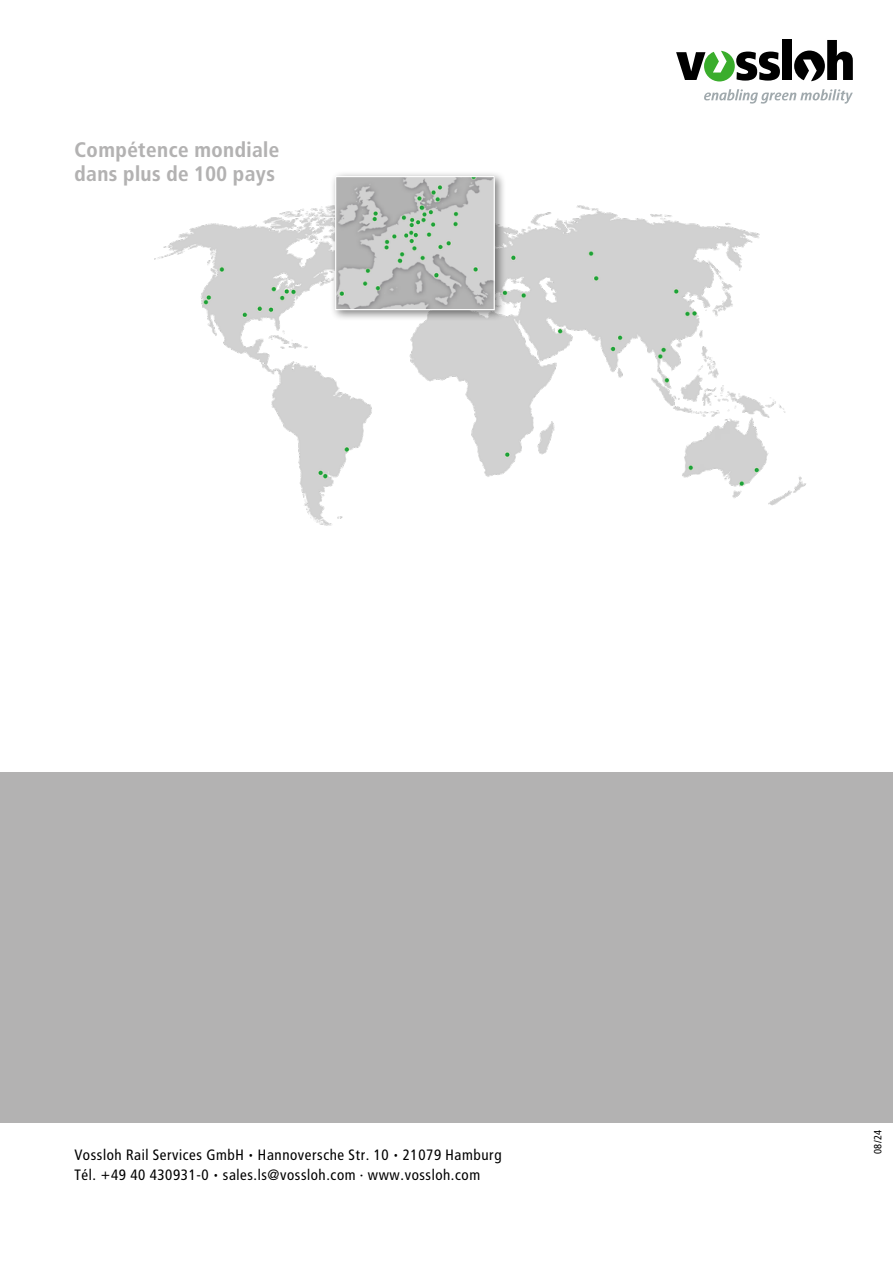
<style>
.page{position:relative;width:893px;height:1263px;background:#fff}
.page>*{position:absolute;margin:0;border:0;box-sizing:border-box;transform-origin:0 0}
.t1{font:700 21px/24px "Transit";color:#b3b2b2}
.t2{font:15px/19.5px "Transit";color:#000}
.t3{font:10.5px "Transit";color:#000}
</style>
<div class="page">
<div style="left:0;top:772px;width:893px;height:351px;background:#b3b2b2"></div>
<img style="left:154px;top:205px;width:652px;height:321px">
<div style="left:329px;top:170px;width:177px;height:152px;background:#000;opacity:.5"></div>
<img style="left:337px;top:178px;width:156px;height:130px">
<div style="left:335px;top:176px;width:160px;height:134px;border:1px solid #fff"></div>
<div style="left:782px;top:40px;width:10px;height:40px;background:#000"></div>
<svg style="left:676px;top:51px;width:104px;height:30px"></svg>
<svg style="left:794px;top:40px;width:59px;height:41px"></svg>
<svg style="left:704px;top:89px;width:149px;height:15px"></svg>
<h1 class="t1" style="left:74px;top:138px;width:207px">Compétence mondiale dans plus de 100 pays</h1>
<p class="t2" style="left:74px;top:1145px;width:429px">Vossloh Rail Services GmbH • Hannoversche Str. 10 • 21079 Hamburg<br>Tél. +49 40 430931-0 • sales.ls@vossloh.com · www.vossloh.com</p>
<p class="t3" style="left:872px;top:1154px;width:26px;rotate:-90deg">08/24</p>
</div>
